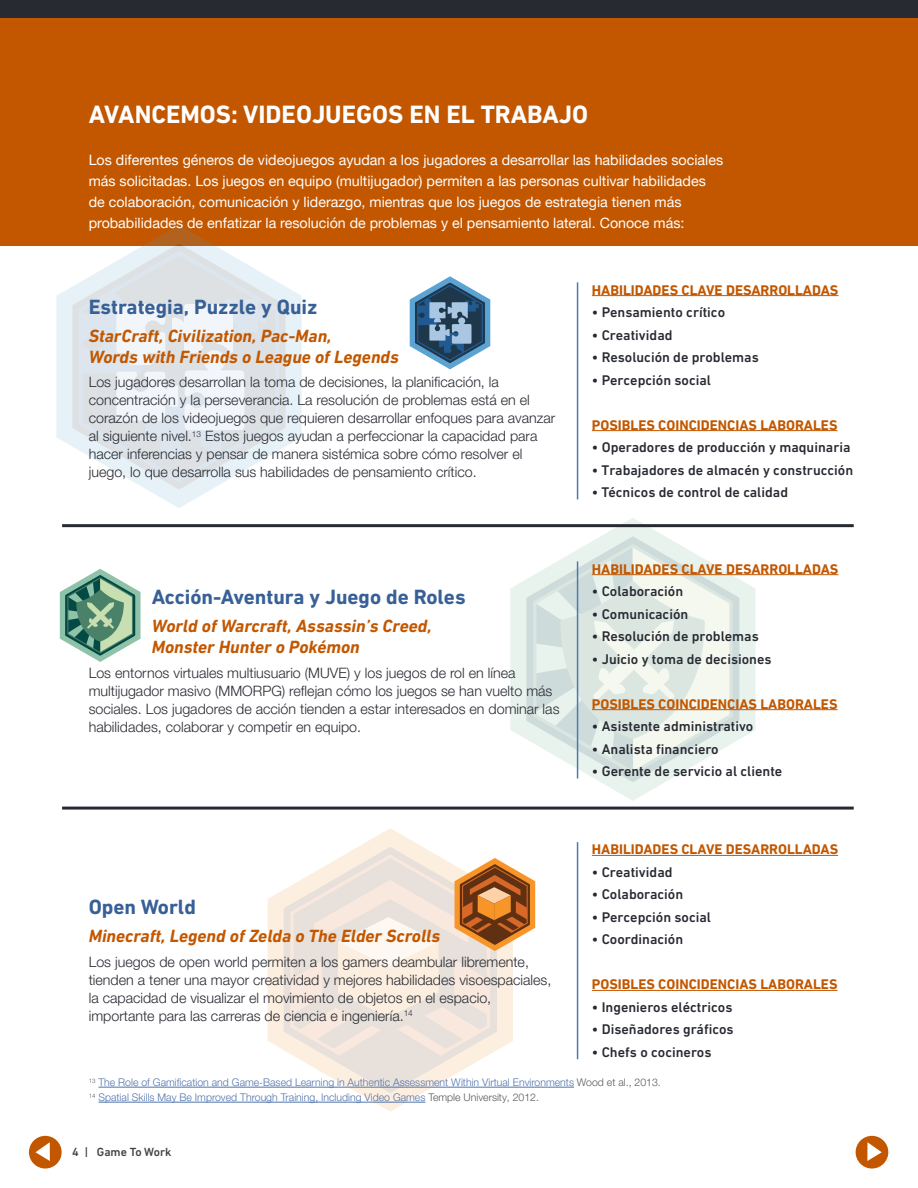
<style>
.page{position:relative;width:918px;height:1188px;background:#fff}
.page>*{position:absolute;margin:0;border:0;box-sizing:border-box;transform-origin:0 0}
.t1{font:700 25.5px "DIN Next W1 G";color:#fff}
.t2{font:700 21px "DIN Next W1 G";color:#386097}
.t3{font:italic 700 18px/21px "DIN Next W1 G";color:#c25700}
.t4{font:300 14.25px/18px "Helvetica Neue LT Pro";color:#282a32}
.t5{font:500 14.25px "DIN Next W1 G";color:#282a32}
.t6{font:14.25px/21px "Helvetica Neue LT Pro";color:#fff}
.t7{font:700 14.25px "DIN Next W1 G";color:#c25700}
.t8{font:500 12px "DIN Next W1 G";color:#414042}
.t9{font:300 10.5px/15px "Helvetica Neue LT Pro";color:#4f73ad}
.s1{color:#58595b}
</style>
<div class="page">
<svg style="left:508px;top:518px;width:249px;height:282px"></svg>
<svg style="left:532px;top:542px;width:202px;height:235px"></svg>
<svg style="left:534px;top:546px;width:197px;height:227px"></svg>
<svg style="left:266px;top:828px;width:247px;height:284px"></svg>
<div style="left:0;top:0;width:918px;height:246px;background:#c25700"></div>
<svg style="left:56px;top:225px;width:246px;height:283px"></svg>
<svg style="left:77px;top:248px;width:206px;height:237px"></svg>
<svg style="left:81px;top:293px;width:185px;height:165px"></svg>
<div style="left:0;top:0;width:918px;height:17px;background:#282a32"></div>
<hr style="left:592px;top:295px;width:246px;height:1px;background:#c25700">
<hr style="left:592px;top:430px;width:245px;height:1px;background:#c25700">
<hr style="left:577px;top:282px;width:1px;height:217px;background:#4c79af">
<hr style="left:592px;top:574px;width:246px;height:1px;background:#c25700">
<hr style="left:592px;top:709px;width:245px;height:1px;background:#c25700">
<hr style="left:577px;top:561px;width:1px;height:217px;background:#4c79af">
<hr style="left:592px;top:855px;width:246px;height:1px;background:#c25700">
<hr style="left:592px;top:990px;width:245px;height:1px;background:#c25700">
<hr style="left:577px;top:842px;width:1px;height:217px;background:#4c79af">
<div style="left:856px;top:1136px;width:32px;height:33px;background:#c25700;border-radius:50%"></div>
<svg style="left:867px;top:1142px;width:15px;height:19px"></svg>
<div style="left:29px;top:1136px;width:33px;height:33px;background:#c25700;border-radius:50%"></div>
<svg style="left:35px;top:1142px;width:15px;height:19px"></svg>
<hr style="left:62px;top:524px;width:792px;height:3px;background:#282a32">
<hr style="left:62px;top:807px;width:792px;height:3px;background:#282a32">
<hr style="left:98px;top:1087px;width:476px;height:1px;background:#4f73ad">
<hr style="left:98px;top:1102px;width:327px;height:1px;background:#4f73ad">
<svg style="left:409px;top:276px;width:82px;height:94px"></svg>
<svg style="left:59px;top:569px;width:81px;height:93px"></svg>
<svg style="left:289px;top:852px;width:246px;height:207px;background:#ebdacd"></svg>
<h1 class="t1" style="left:89px;top:100px;width:501px">AVANCEMOS: VIDEOJUEGOS EN EL TRABAJO</h1>
<p class="t6" style="left:89px;top:149px;width:636px">Los diferentes géneros de videojuegos ayudan a los jugadores a desarrollar las habilidades sociales más solicitadas. Los juegos en equipo (multijugador) permiten a las personas cultivar habilidades de colaboración, comunicación y liderazgo, mientras que los juegos de estrategia tienen más probabilidades de enfatizar la resolución de problemas y el pensamiento lateral. Conoce más:</p>
<h2 class="t2" style="left:89px;top:294px;width:230px">Estrategia, Puzzle y Quiz</h2>
<p class="t3" style="left:89px;top:325px;width:312px">StarCraft, Civilization, Pac-Man,<br>Words with Friends o League of Legends</p>
<p class="t4" style="left:89px;top:373px;width:468px">Los jugadores desarrollan la toma de decisiones, la planificación, la concentración y la perseverancia. La resolución de problemas está en el corazón de los videojuegos que requieren desarrollar enfoques para avanzar al siguiente nivel.<sup>13</sup> Estos juegos ayudan a perfeccionar la capacidad para hacer inferencias y pensar de manera sistémica sobre cómo resolver el juego, lo que desarrolla sus habilidades de pensamiento crítico.</p>
<h2 class="t2" style="left:152px;top:585px;width:315px">Acción-Aventura y Juego de Roles</h2>
<p class="t3" style="left:152px;top:615px;width:282px">World of Warcraft, Assassin’s Creed,<br>Monster Hunter o Pokémon</p>
<p class="t4" style="left:89px;top:663px;width:472px">Los entornos virtuales multiusuario (MUVE) y los juegos de rol en línea multijugador masivo (MMORPG) reflejan cómo los juegos se han vuelto más sociales. Los jugadores de acción tienden a estar interesados en dominar las habilidades, colaborar y competir en equipo.</p>
<p class="t7" style="left:592px;top:281px;width:248px">HABILIDADES CLAVE DESARROLLADAS</p>
<p class="t5" style="left:592px;top:304px;width:135px">• Pensamiento crítico</p>
<p class="t5" style="left:592px;top:326px;width:82px">• Creatividad</p>
<p class="t5" style="left:592px;top:349px;width:168px">• Resolución de problemas</p>
<p class="t5" style="left:592px;top:371px;width:121px">• Percepción social</p>
<p class="t7" style="left:592px;top:416px;width:247px">POSIBLES COINCIDENCIAS LABORALES</p>
<p class="t5" style="left:592px;top:439px;width:260px">• Operadores de producción y maquinaria</p>
<p class="t5" style="left:592px;top:461px;width:263px">• Trabajadores de almacén y construcción</p>
<p class="t5" style="left:592px;top:484px;width:198px">• Técnicos de control de calidad</p>
<p class="t7" style="left:592px;top:560px;width:248px">HABILIDADES CLAVE DESARROLLADAS</p>
<p class="t5" style="left:592px;top:583px;width:93px">• Colaboración</p>
<p class="t5" style="left:592px;top:605px;width:98px">• Comunicación</p>
<p class="t5" style="left:592px;top:628px;width:168px">• Resolución de problemas</p>
<p class="t5" style="left:592px;top:651px;width:181px">• Juicio y toma de decisiones</p>
<p class="t7" style="left:592px;top:695px;width:247px">POSIBLES COINCIDENCIAS LABORALES</p>
<p class="t5" style="left:592px;top:718px;width:163px">• Asistente administrativo</p>
<p class="t5" style="left:592px;top:741px;width:128px">• Analista financiero</p>
<p class="t5" style="left:592px;top:763px;width:192px">• Gerente de servicio al cliente</p>
<p class="t7" style="left:592px;top:841px;width:248px">HABILIDADES CLAVE DESARROLLADAS</p>
<p class="t5" style="left:592px;top:864px;width:82px">• Creatividad</p>
<p class="t5" style="left:592px;top:886px;width:93px">• Colaboración</p>
<p class="t5" style="left:592px;top:909px;width:121px">• Percepción social</p>
<p class="t5" style="left:592px;top:931px;width:93px">• Coordinación</p>
<p class="t7" style="left:592px;top:976px;width:247px">POSIBLES COINCIDENCIAS LABORALES</p>
<p class="t5" style="left:592px;top:999px;width:142px">• Ingenieros eléctricos</p>
<p class="t5" style="left:592px;top:1021px;width:143px">• Diseñadores gráficos</p>
<p class="t5" style="left:592px;top:1044px;width:121px">• Chefs o cocineros</p>
<p class="t9" style="left:89px;top:1075px;width:574px"><sup>13</sup> The Role of Gamification and Game-Based Learning in Authentic Assessment Within Virtual Environments <span class="s1">Wood et al., 2013.<br></span><sup>14</sup> Spatial Skills May Be Improved Through Training, Including Video Games <span class="s1">Temple University, 2012.</span></p>
<h2 class="t2" style="left:89px;top:895px;width:109px">Open World</h2>
<p class="t3" style="left:89px;top:926px;width:353px">Minecraft, Legend of Zelda o The Elder Scrolls</p>
<p class="t4" style="left:89px;top:953px;width:464px">Los juegos de open world permiten a los gamers deambular libremente, tienden a tener una mayor creatividad y mejores habilidades visoespaciales, la capacidad de visualizar el movimiento de objetos en el espacio, importante para las carreras de ciencia e ingeniería.<sup>14</sup></p>
<p class="t8" style="left:72px;top:1145px;width:101px">4 | Game To Work</p>
</div>
